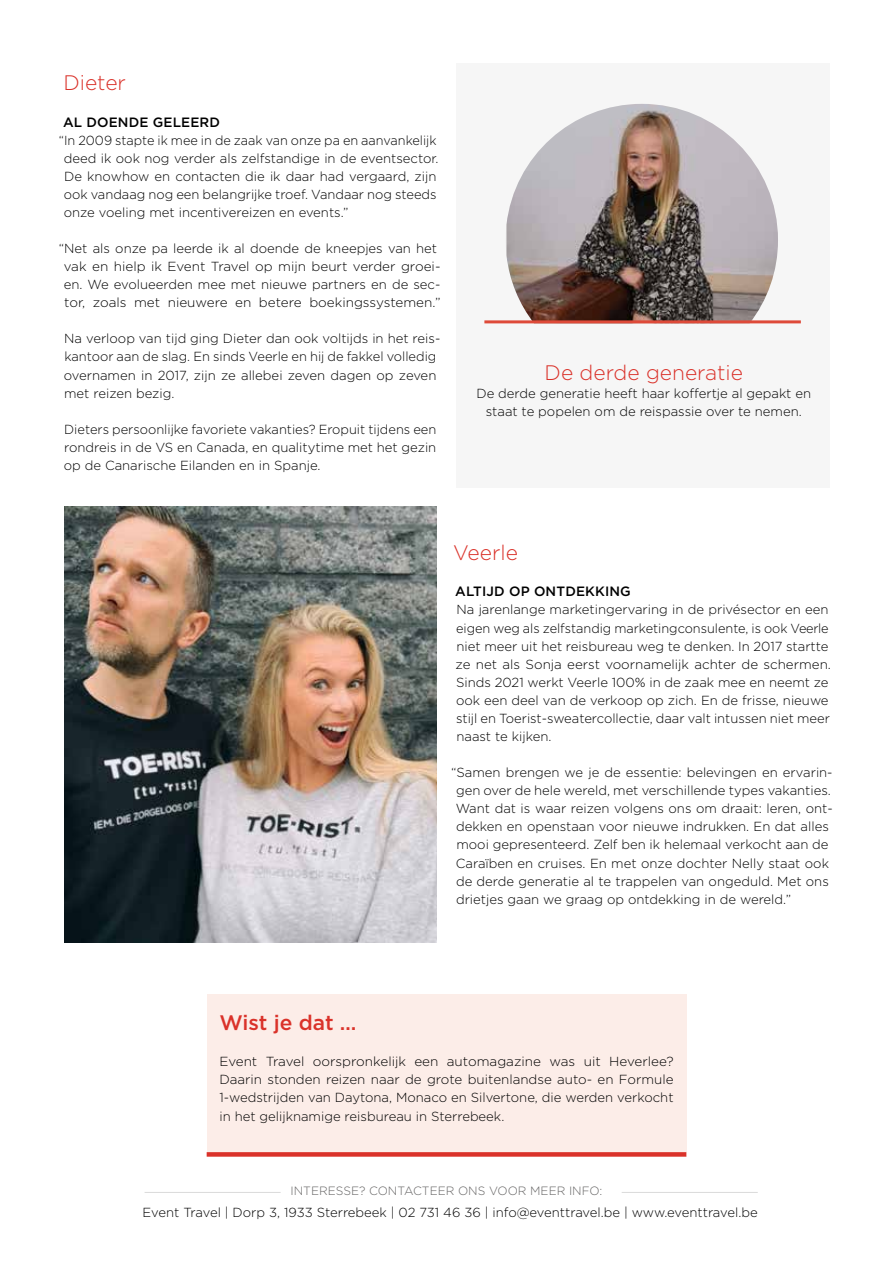
<style>
.page{position:relative;width:893px;height:1263px;background:#fff}
.page>*{position:absolute;margin:0;border:0;box-sizing:border-box;transform-origin:0 0}
.t1{font:300 21px "Gotham";color:#da322a}
.t2{font:500 21px "Gotham";letter-spacing:-.005em;color:#da322a}
.t3{font:500 13.5px "Gotham";letter-spacing:.01em;color:#000}
.t4{font:300 13.2px/18px "Gotham";color:#000}
.t5{font:300 12px "Gotham";color:#646363}
</style>
<div class="page">
<hr style="left:145px;top:1192px;width:136px;height:1px;background:#dadada">
<hr style="left:622px;top:1192px;width:136px;height:1px;background:#dadada">
<div style="left:456px;top:64px;width:373px;height:424px;background:#f6f6f6"></div>
<div style="left:207px;top:994px;width:479px;height:163px;background:#fcede8"></div>
<img style="left:64px;top:506px;width:373px;height:437px">
<div style="left:207px;top:1152px;width:479px;height:5px;background:#da322a"></div>
<img style="left:506px;top:104px;width:272px;height:216px">
<hr style="left:484px;top:320px;width:317px;height:3px;background:#de4a39">
<h1 class="t1" style="left:63px;top:70px;width:64px">Dieter</h1>
<p class="t3" style="left:63px;top:113px;width:159px">AL DOENDE GELEERD</p>
<p class="t4" style="left:64px;top:131px;width:376px;text-indent:-5px">“In 2009 stapte ik mee in de zaak van onze pa en aanvankelijk deed ik ook nog verder als zelfstandige in de eventsector.<br>De knowhow en contacten die ik daar had vergaard, zijn ook vandaag nog een belangrijke troef. Vandaar nog steeds onze voeling met incentivereizen en events.”</p>
<p class="t4" style="left:59px;top:239px;width:383px;text-align:center">“Net als onze pa leerde ik al doende de kneepjes van het vak en hielp ik Event Travel op mijn beurt verder groei&shy;en. We evolueerden mee met nieuwe partners en de sec&shy;tor, zoals met nieuwere en betere boekingssystemen.”</p>
<p class="t4" style="left:64px;top:329px;width:378px">Na verloop van tijd ging Dieter dan ook voltijds in het reis&shy;kantoor aan de slag. En sinds Veerle en hij de fakkel volledig overnamen in 2017, zijn ze allebei zeven dagen op zeven met reizen bezig.</p>
<p class="t4" style="left:64px;top:420px;width:374px;text-align:justify">Dieters persoonlijke favoriete vakanties? Eropuit tijdens een rondreis in de VS en Canada, en qualitytime met het gezin op de Canarische Eilanden en in Spanje.</p>
<h1 class="t1" style="left:545px;top:359px;width:200px">De derde generatie</h1>
<p class="t4" style="left:476px;top:384px;width:336px;text-align:center">De derde generatie heeft haar koffertje al gepakt en staat te popelen om de reispassie over te nemen.</p>
<h1 class="t1" style="left:453px;top:539px;width:66px">Veerle</h1>
<p class="t3" style="left:455px;top:583px;width:177px">ALTIJD OP ONTDEKKING</p>
<p class="t4" style="left:456px;top:600px;width:377px">Na jarenlange marketingervaring in de privésector en een eigen weg als zelfstandig marketingconsulente, is ook Veerle niet meer uit het reisbureau weg te denken. In 2017 startte ze net als Sonja eerst voornamelijk achter de schermen.<br>Sinds 2021 werkt Veerle 100% in de zaak mee en neemt ze ook een deel van de verkoop op zich. En de frisse, nieuwe stijl en Toerist-sweatercollectie, daar valt intussen niet meer naast te kijken.</p>
<p class="t4" style="left:456px;top:763px;width:378px;text-indent:-5px">“Samen brengen we je de essentie: belevingen en ervarin&shy;gen over de hele wereld, met verschillende types vakanties.<br>Want dat is waar reizen volgens ons om draait: leren, ont&shy;dekken en openstaan voor nieuwe indrukken. En dat alles mooi gepresenteerd. Zelf ben ik helemaal verkocht aan de Caraïben en cruises. En met onze dochter Nelly staat ook de derde generatie al te trappelen van ongeduld. Met ons drietjes gaan we graag op ontdekking in de wereld.”</p>
<h1 class="t2" style="left:219px;top:1009px;width:139px">Wist je dat …</h1>
<p class="t4" style="left:219px;top:1052px;width:456px;text-align:justify">Event Travel oorspronkelijk een automagazine was uit Heverlee?<br>Daarin stonden reizen naar de grote buitenlandse auto- en Formule 1-wedstrijden van Daytona, Monaco en Silvertone, die werden verkocht in het gelijknamige reisbureau in Sterrebeek.</p>
<p class="t5" style="left:290px;top:1183px;width:313px">INTERESSE? CONTACTEER ONS VOOR MEER INFO:</p>
<p class="t4" style="left:143px;top:1202px;width:617px">Event Travel | Dorp 3, 1933 Sterrebeek | 02 731 46 36 | info@eventtravel.be | www.eventtravel.be</p>
</div>
